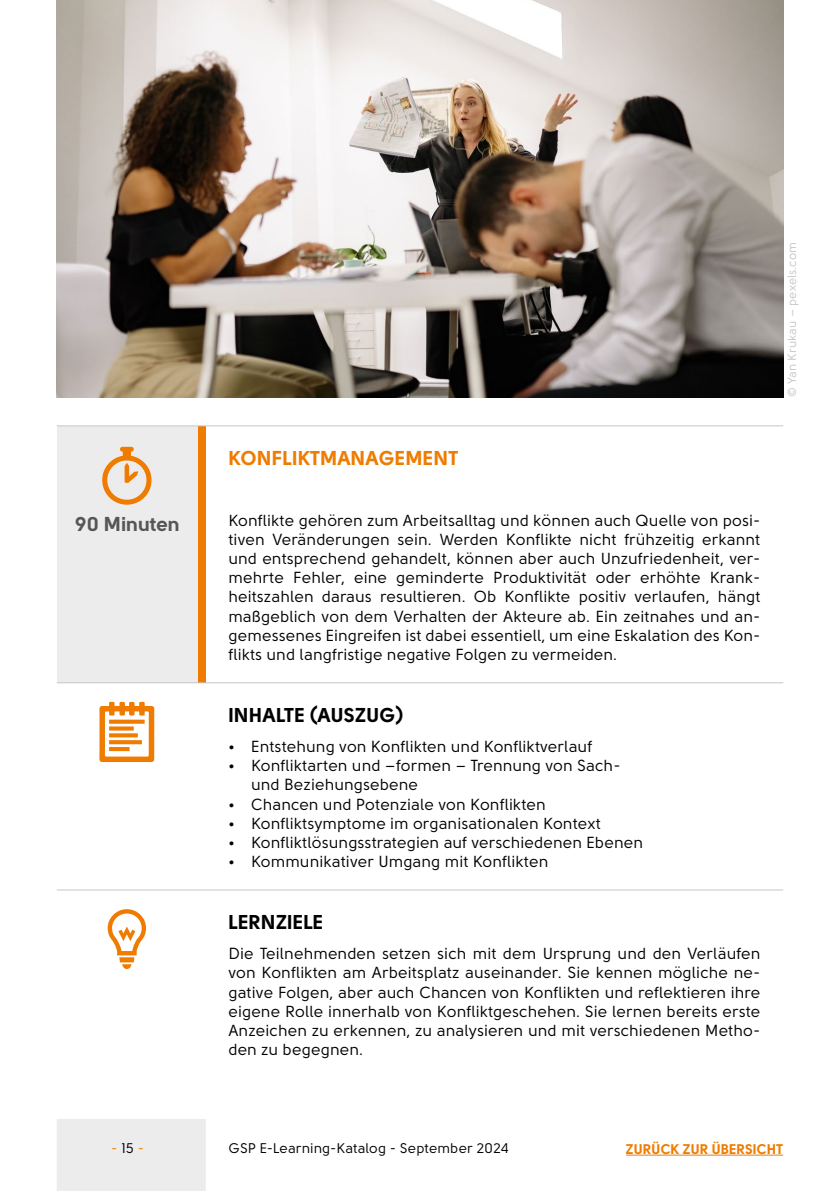
<style>
.page{position:relative;width:840px;height:1191px;background:#fff}
.page>*{position:absolute;margin:0;border:0;box-sizing:border-box;transform-origin:0 0}
.t1{font:70px "Heydings Icons";color:#ef7c00}
.t2{font:700 20px "Solomon Sans";color:#000}
.t3{font:700 20px "Solomon Sans";color:#ef7c00}
.t4{font:700 20px "Solomon Sans";letter-spacing:-.005em;color:#565655}
.t5{font:16px/19.2px "Solomon Sans";color:#000;text-align:justify}
.t6{font:14px "Solomon Sans";color:#000}
.t7{font:700 14px "Solomon Sans";letter-spacing:-.01em;color:#ef7c00}
.t8{font:14px "Solomon Sans";color:#ef7c00}
.t9{font:12px "Solomon Sans";color:#c5c6c6}
.s1{color:#000}
</style>
<div class="page">
<div style="left:57px;top:1119px;width:149px;height:72px;background:#ececec"></div>
<hr style="left:625px;top:1154px;width:157px;height:1px;background:#ef7c00">
<img style="left:57px;top:0;width:725px;height:397px">
<div style="left:57px;top:426px;width:141px;height:257px;background:#ececec"></div>
<div style="left:198px;top:426px;width:8px;height:257px;background:#ef7c00"></div>
<hr style="left:57px;top:425px;width:141px;height:1px;background:#c5c6c6">
<hr style="left:206px;top:425px;width:576px;height:1px;background:#c5c6c6">
<hr style="left:57px;top:682px;width:141px;height:1px;background:#c5c6c6">
<hr style="left:206px;top:682px;width:576px;height:1px;background:#c5c6c6">
<hr style="left:57px;top:889px;width:141px;height:1px;background:#c5c6c6">
<hr style="left:206px;top:889px;width:576px;height:1px;background:#c5c6c6">
<p class="t4" style="left:75px;top:512px;width:106px">90 Minuten</p>
<p class="t3" style="left:228px;top:446px;width:231px">KONFLIKTMANAGEMENT</p>
<p class="t5" style="left:228px;top:510px;width:533px">Konflikte gehören zum Arbeitsalltag und können auch Quelle von posi&shy;tiven Veränderungen sein. Werden Konflikte nicht frühzeitig erkannt und entsprechend gehandelt, können aber auch Unzufriedenheit, ver&shy;mehrte Fehler, eine geminderte Produktivität oder erhöhte Krank&shy;heitszahlen daraus resultieren. Ob Konflikte positiv verlaufen, hängt maßgeblich von dem Verhalten der Akteure ab. Ein zeitnahes und an&shy;gemessenes Eingreifen ist dabei essentiell, um eine Eskalation des Kon&shy;flikts und langfristige negative Folgen zu vermeiden.</p>
<p class="t2" style="left:228px;top:703px;width:177px">INHALTE (AUSZUG)</p>
<p class="t5" style="left:228px;top:737px;width:365px">• Entstehung von Konflikten und Konfliktverlauf</p>
<p class="t5" style="left:251px;top:756px;width:371px;text-indent:-23px">• Konfliktarten und –formen – Trennung von Sach&shy;und Beziehungsebene</p>
<p class="t5" style="left:228px;top:794px;width:319px">• Chancen und Potenziale von Konflikten</p>
<p class="t5" style="left:228px;top:814px;width:374px">• Konfliktsymptome im organisationalen Kontext</p>
<p class="t5" style="left:228px;top:833px;width:416px">• Konfliktlösungsstrategien auf verschiedenen Ebenen</p>
<p class="t5" style="left:228px;top:852px;width:321px">• Kommunikativer Umgang mit Konflikten</p>
<h1 class="t1" style="left:93px;top:903px;width:71px">●</h1>
<p class="t2" style="left:228px;top:910px;width:97px">LERNZIELE</p>
<p class="t5" style="left:228px;top:944px;width:533px">Die Teilnehmenden setzen sich mit dem Ursprung und den Verläufen von Konflikten am Arbeitsplatz auseinander. Sie kennen mögliche ne&shy;gative Folgen, aber auch Chancen von Konflikten und reflektieren ihre eigene Rolle innerhalb von Konfliktgeschehen. Sie lernen bereits erste Anzeichen zu erkennen, zu analysieren und mit verschiedenen Metho&shy;den zu begegnen.</p>
<p class="t9" style="left:785px;top:397px;width:156px;rotate:-90deg">© Yan Krukau – pexels.com</p>
<p class="t8" style="left:111px;top:1140px;width:34px">- <span class="s1">15</span> -</p>
<p class="t6" style="left:228px;top:1140px;width:282px">GSP E-Learning-Katalog - September 2024</p>
<p class="t7" style="left:625px;top:1140px;width:159px">ZURÜCK ZUR ÜBERSICHT</p>
</div>
